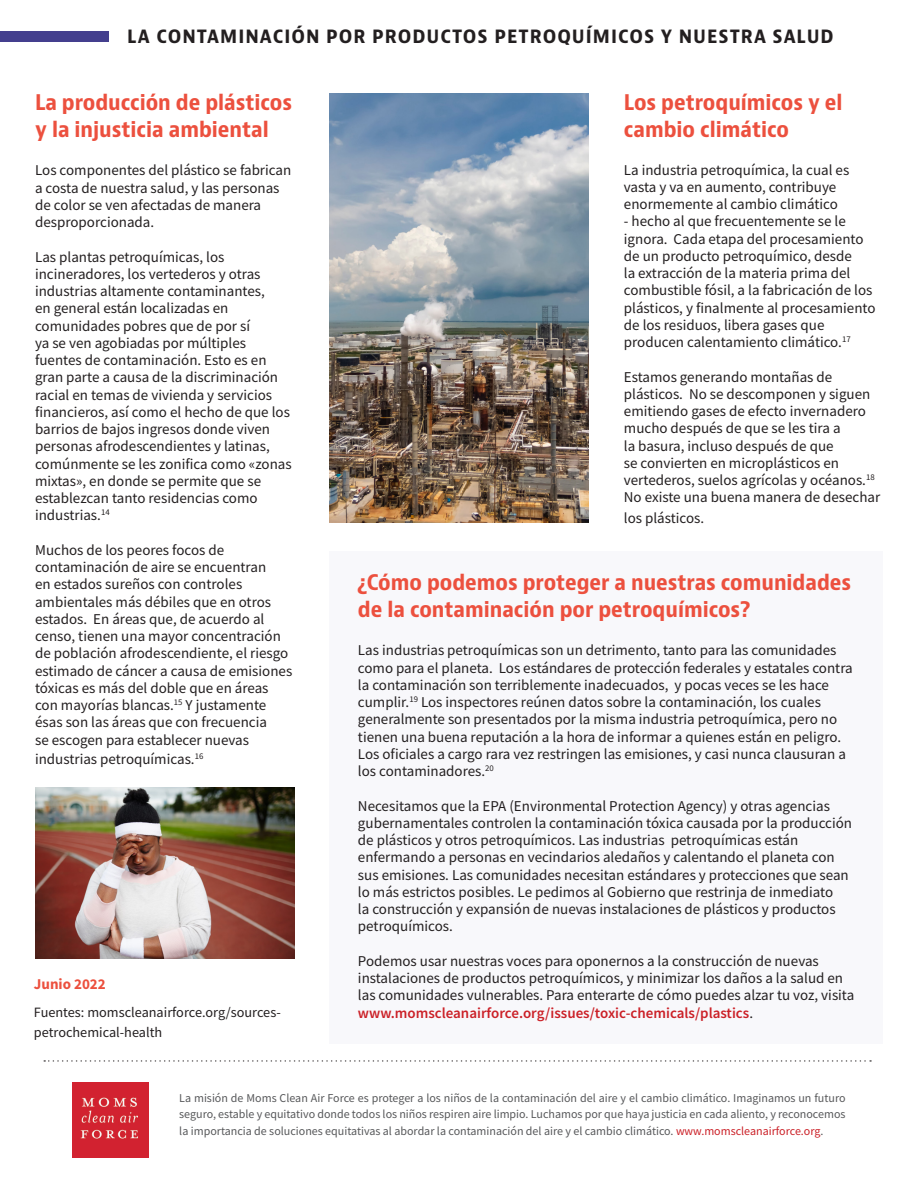
<style>
.page{position:relative;width:918px;height:1188px;background:#fff}
.page>*{position:absolute;margin:0;border:0;box-sizing:border-box;transform-origin:0 0}
.t1{font:700 condensed 21px/27px "Bernino Sans";color:#ec503e}
.t2{font:700 condensed 19.5px "Bernino Sans";letter-spacing:.05em;color:#231f20}
.t3{font:15px/17.2px "Source Sans Pro";color:#231f20}
.t4{font:700 15px "Source Sans Pro";color:#ec503e}
.t5{font:14.25px/20.2px "Source Sans Pro";color:#231f20}
.t6{font:12px/16.5px "Source Sans Pro";color:#57585a;text-align:justify}
.s1{font-weight:600;color:#cb2027}
.s2{color:#cb2027}
</style>
<div class="page">
<img style="left:73px;top:1082px;width:75px;height:76px">
<svg style="left:44px;top:1060px;width:827px;height:2px"></svg>
<div style="left:329px;top:551px;width:554px;height:492px;background:#f8f8fb"></div>
<div style="left:0;top:31px;width:108px;height:11px;background:#443f8e"></div>
<img style="left:329px;top:93px;width:260px;height:430px">
<img style="left:35px;top:787px;width:259px;height:172px">
<p class="t2" style="left:127px;top:24px;width:708px">LA CONTAMINACIÓN POR PRODUCTOS PETROQUÍMICOS Y NUESTRA SALUD</p>
<p class="t1" style="left:35px;top:89px;width:259px">La producción de plásticos y la injusticia ambiental</p>
<p class="t3" style="left:35px;top:162px;width:258px">Los componentes del plástico se fabrican a costa de nuestra salud, y las personas de color se ven afectadas de manera desproporcionada.</p>
<p class="t3" style="left:35px;top:248px;width:258px">Las plantas petroquímicas, los incineradores, los vertederos y otras industrias altamente contaminantes,<br>en general están localizadas en comunidades pobres que de por sí<br>ya se ven agobiadas por múltiples fuentes de contaminación. Esto es en gran parte a causa de la discriminación racial en temas de vivienda y servicios financieros, así como el hecho de que los barrios de bajos ingresos donde viven personas afrodescendientes y latinas, comúnmente se les zonifica como «zonas mixtas», en donde se permite que se establezcan tanto residencias como industrias.<sup>14</sup></p>
<p class="t3" style="left:35px;top:541px;width:259px">Muchos de los peores focos de contaminación de aire se encuentran<br>en estados sureños con controles ambientales más débiles que en otros estados. En áreas que, de acuerdo al censo, tienen una mayor concentración de población afrodescendiente, el riesgo estimado de cáncer a causa de emisiones tóxicas es más del doble que en áreas con mayorías blancas.<sup>15</sup> Y justamente ésas son las áreas que con frecuencia<br>se escogen para establecer nuevas</p>
<p class="t3" style="left:35px;top:750px;width:170px">industrias petroquímicas.<sup>16</sup></p>
<p class="t4" style="left:34px;top:974px;width:73px">Junio 2022</p>
<p class="t5" style="left:34px;top:1002px;width:249px">Fuentes: momscleanairforce.org/sources&shy;petrochemical-health</p>
<p class="t1" style="left:624px;top:89px;width:220px">Los petroquímicos y el cambio climático</p>
<p class="t3" style="left:624px;top:161px;width:227px">La industria petroquímica, la cual es vasta y va en aumento, contribuye enormemente al cambio climático</p>
<p class="t3" style="left:624px;top:213px;width:253px">- hecho al que frecuentemente se le ignora. Cada etapa del procesamiento de un producto petroquímico, desde<br>la extracción de la materia prima del combustible fósil, a la fabricación de los plásticos, y finalmente al procesamiento de los residuos, libera gases que producen calentamiento climático.<sup>17</sup></p>
<p class="t3" style="left:624px;top:368px;width:258px">Estamos generando montañas de plásticos. No se descomponen y siguen emitiendo gases de efecto invernadero mucho después de que se les tira a<br>la basura, incluso después de que<br>se convierten en microplásticos en vertederos, suelos agrícolas y océanos.<sup>18<br></sup>No existe una buena manera de desechar</p>
<p class="t3" style="left:624px;top:509px;width:82px">los plásticos.</p>
<p class="t1" style="left:358px;top:569px;width:495px">¿Cómo podemos proteger a nuestras comunidades de la contaminación por petroquímicos?</p>
<p class="t3" style="left:358px;top:642px;width:496px">Las industrias petroquímicas son un detrimento, tanto para las comunidades como para el planeta. Los estándares de protección federales y estatales contra la contaminación son terriblemente inadecuados, y pocas veces se les hace cumplir.<sup>19</sup> Los inspectores reúnen datos sobre la contaminación, los cuales generalmente son presentados por la misma industria petroquímica, pero no tienen una buena reputación a la hora de informar a quienes están en peligro.<br>Los oficiales a cargo rara vez restringen las emisiones, y casi nunca clausuran a los contaminadores.<sup>20</sup></p>
<p class="t3" style="left:358px;top:797px;width:496px">Necesitamos que la EPA (Environmental Protection Agency) y otras agencias gubernamentales controlen la contaminación tóxica causada por la producción de plásticos y otros petroquímicos. Las industrias petroquímicas están enfermando a personas en vecindarios aledaños y calentando el planeta con sus emisiones. Las comunidades necesitan estándares y protecciones que sean lo más estrictos posibles. Le pedimos al Gobierno que restrinja de inmediato<br>la construcción y expansión de nuevas instalaciones de plásticos y productos petroquímicos.</p>
<p class="t3" style="left:358px;top:952px;width:498px">Podemos usar nuestras voces para oponernos a la construcción de nuevas instalaciones de productos petroquímicos, y minimizar los daños a la salud en las comunidades vulnerables. Para enterarte de cómo puedes alzar tu voz, visita <span class="s1">www.momscleanairforce.org/issues/toxic-chemicals/plastics</span>.</p>
<p class="t6" style="left:179px;top:1090px;width:668px">La misión de Moms Clean Air Force es proteger a los niños de la contaminación del aire y el cambio climático. Imaginamos un futuro seguro, estable y equitativo donde todos los niños respiren aire limpio. Luchamos por que haya justicia en cada aliento, y reconocemos la importancia de soluciones equitativas al abordar la contaminación del aire y el cambio climático. <span class="s2">www.momscleanairforce.org</span>.</p>
</div>
